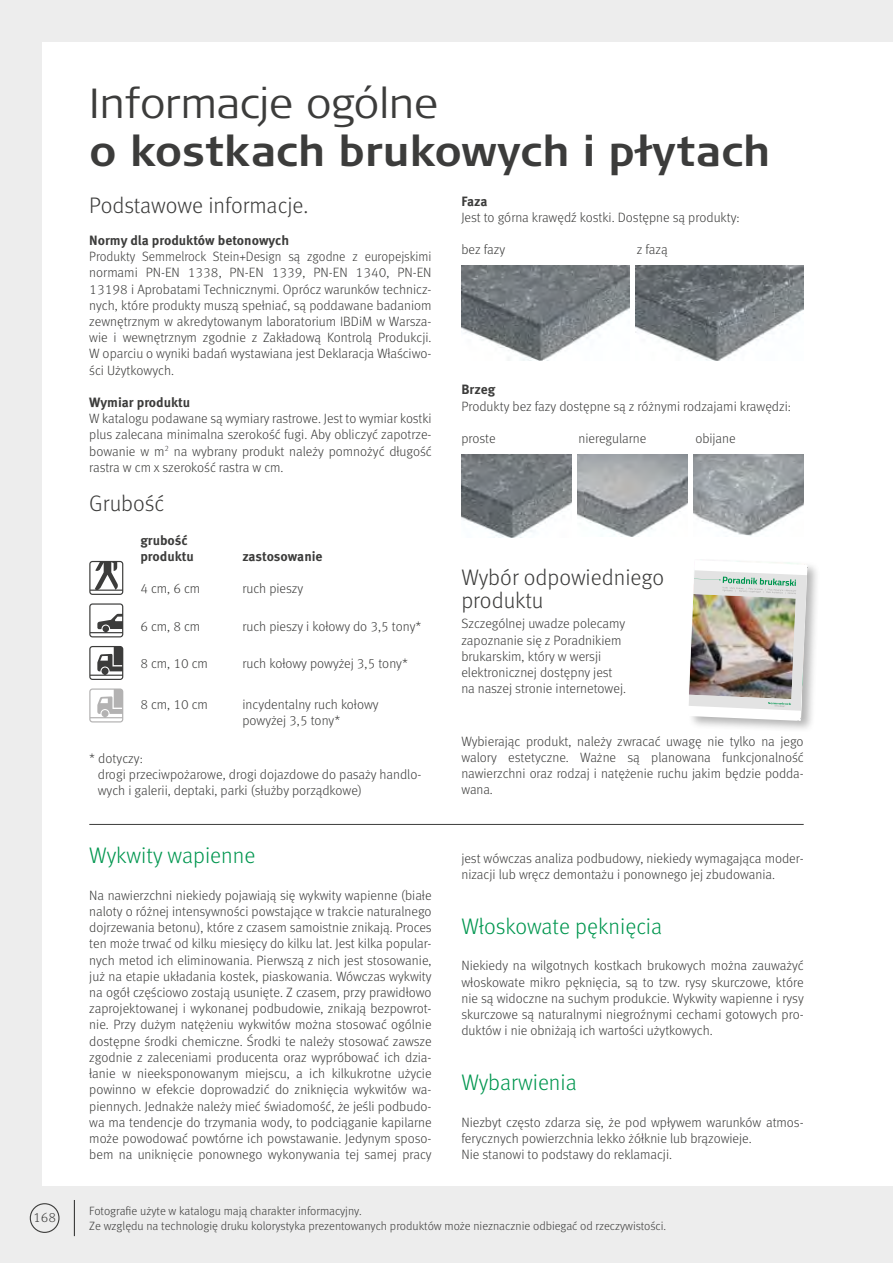
<style>
.page{position:relative;width:893px;height:1263px;background:#ededed}
.page>*{position:absolute;margin:0;border:0;box-sizing:border-box;transform-origin:0 0}
.t1{font:500 42px "Signa";color:#3c3c3b}
.t2{font:300 42px "Signa";color:#3c3c3b}
.t3{font:300 22.5px/22.5px "Meta Pro";letter-spacing:-.005em;color:#3c3c3b}
.t4{font:300 22.5px "Meta Pro";color:#00964f}
.t5{font:300 13.5px/16.2px "Meta Pro";color:#3c3c3b}
.t6{font:300 13.5px/16.2px "Meta Pro";color:#3c3c3b;text-align:justify;scale:.96 1}
.t7{font:700 13.5px/16.2px "Meta Pro";color:#3c3c3b}
.t8{font:300 12px/14.4px "Meta Pro";color:#3c3c3b}
</style>
<div class="page">
<div style="left:43px;top:43px;width:850px;height:1143px;background:#fff"></div>
<img style="left:461px;top:266px;width:169px;height:94px">
<img style="left:635px;top:266px;width:169px;height:94px">
<img style="left:461px;top:454px;width:110px;height:83px">
<img style="left:578px;top:454px;width:109px;height:83px">
<img style="left:694px;top:454px;width:110px;height:82px">
<svg style="left:89px;top:688px;width:34px;height:34px"></svg>
<svg style="left:89px;top:646px;width:34px;height:34px"></svg>
<svg style="left:89px;top:603px;width:34px;height:34px"></svg>
<svg style="left:89px;top:561px;width:34px;height:34px"></svg>
<div style="left:687px;top:557px;width:134px;height:176px;background:#000;opacity:.3"></div>
<hr style="left:89px;top:824px;width:715px;height:1px;background:#3c3c3b">
<img style="left:688px;top:560px;width:120px;height:162px">
<hr style="left:74px;top:1200px;width:1px;height:36px;background:#3c3c3b">
<div style="left:30px;top:1203px;width:30px;height:30px;border:1px solid #3c3c3b;border-radius:50%"></div>
<p class="t5" style="left:33px;top:1209px;width:25px">168</p>
<h1 class="t2" style="left:89px;top:75px;width:350px">Informacje ogólne</h1>
<h1 class="t1" style="left:89px;top:123px;width:683px">o kostkach brukowych i płytach</h1>
<h2 class="t3" style="left:89px;top:192px;width:221px">Podstawowe informacje.</h2>
<p class="t7" style="left:89px;top:231px;width:201px">Normy dla produktów betonowych</p>
<p class="t6" style="left:89px;top:248px;width:358px">Produkty Semmelrock Stein+Design są zgodne z europejskimi normami PN-EN 1338, PN-EN 1339, PN-EN 1340, PN-EN 13198 i Aprobatami Technicznymi. Oprócz warunków technicz&shy;nych, które produkty muszą spełniać, są poddawane badaniom zewnętrznym w akredytowanym laboratorium IBDiM w Warsza&shy;wie i wewnętrznym zgodnie z Zakładową Kontrolą Produkcji.<br>W oparciu o wyniki badań wystawiana jest Deklaracja Właściwo&shy;ści Użytkowych.</p>
<p class="t7" style="left:89px;top:393px;width:102px">Wymiar produktu</p>
<p class="t5" style="left:89px;top:410px;width:344px;text-align:justify">W katalogu podawane są wymiary rastrowe. Jest to wymiar kostki plus zalecana minimalna szerokość fugi. Aby obliczyć zapotrze&shy;bowanie w m<sup>2</sup> na wybrany produkt należy pomnożyć długość rastra w cm x szerokość rastra w cm.</p>
<h2 class="t3" style="left:89px;top:490px;width:76px">Grubość</h2>
<p class="t7" style="left:140px;top:531px;width:55px">grubość produktu</p>
<p class="t7" style="left:242px;top:547px;width:82px">zastosowanie</p>
<p class="t5" style="left:140px;top:580px;width:61px">4 cm, 6 cm</p>
<p class="t5" style="left:242px;top:580px;width:62px">ruch pieszy</p>
<p class="t5" style="left:140px;top:617px;width:61px">6 cm, 8 cm</p>
<p class="t5" style="left:242px;top:617px;width:181px">ruch pieszy i kołowy do 3,5 tony*</p>
<p class="t5" style="left:140px;top:655px;width:69px">8 cm, 10 cm</p>
<p class="t5" style="left:242px;top:655px;width:167px">ruch kołowy powyżej 3,5 tony*</p>
<p class="t5" style="left:140px;top:695px;width:69px">8 cm, 10 cm</p>
<p class="t5" style="left:242px;top:695px;width:138px">incydentalny ruch kołowy powyżej 3,5 tony*</p>
<p class="t5" style="left:98px;top:749px;width:325px;text-indent:-9px">* dotyczy:<br>drogi przeciwpożarowe, drogi dojazdowe do pasaży handlo&shy;wych i galerii, deptaki, parki (służby porządkowe)</p>
<h2 class="t4" style="left:89px;top:839px;width:168px">Wykwity wapienne</h2>
<p class="t5" style="left:89px;top:886px;width:344px;text-align:justify">Na nawierzchni niekiedy pojawiają się wykwity wapienne (białe naloty o różnej intensywności powstające w trakcie naturalnego dojrzewania betonu), które z czasem samoistnie znikają. Proces ten może trwać od kilku miesięcy do kilku lat. Jest kilka popular&shy;nych metod ich eliminowania. Pierwszą z nich jest stosowanie, już na etapie układania kostek, piaskowania. Wówczas wykwity na ogół częściowo zostają usunięte. Z czasem, przy prawidłowo zaprojektowanej i wykonanej podbudowie, znikają bezpowrot&shy;nie. Przy dużym natężeniu wykwitów można stosować ogólnie dostępne środki chemiczne. Środki te należy stosować zawsze zgodnie z zaleceniami producenta oraz wypróbować ich dzia&shy;łanie w nieeksponowanym miejscu, a ich kilkukrotne użycie powinno w efekcie doprowadzić do zniknięcia wykwitów wa&shy;piennych. Jednakże należy mieć świadomość, że jeśli podbudo&shy;wa ma tendencje do trzymania wody, to podciąganie kapilarne może powodować powtórne ich powstawanie. Jedynym sposo&shy;bem na uniknięcie ponownego wykonywania tej samej pracy</p>
<p class="t7" style="left:461px;top:192px;width:28px">Faza</p>
<p class="t5" style="left:461px;top:209px;width:280px">Jest to górna krawędź kostki. Dostępne są produkty:</p>
<p class="t5" style="left:461px;top:241px;width:45px">bez fazy</p>
<p class="t5" style="left:637px;top:241px;width:32px">z fazą</p>
<p class="t7" style="left:461px;top:381px;width:36px">Brzeg</p>
<p class="t5" style="left:461px;top:397px;width:331px">Produkty bez fazy dostępne są z różnymi rodzajami krawędzi:</p>
<p class="t5" style="left:461px;top:429px;width:36px">proste</p>
<p class="t5" style="left:578px;top:429px;width:70px">nieregularne</p>
<p class="t5" style="left:695px;top:429px;width:42px">obijane</p>
<h2 class="t3" style="left:461px;top:565px;width:204px">Wybór odpowiedniego produktu</h2>
<p class="t5" style="left:461px;top:615px;width:166px">Szczególnej uwadze polecamy zapoznanie się z Poradnikiem brukarskim, który w wersji elektronicznej dostępny jest na naszej stronie internetowej.</p>
<p class="t5" style="left:461px;top:732px;width:344px;text-align:justify">Wybierając produkt, należy zwracać uwagę nie tylko na jego walory estetyczne. Ważne są planowana funkcjonalność nawierzchni oraz rodzaj i natężenie ruchu jakim będzie podda&shy;wana.</p>
<p class="t5" style="left:461px;top:849px;width:344px">jest wówczas analiza podbudowy, niekiedy wymagająca moder&shy;nizacji lub wręcz demontażu i ponownego jej zbudowania.</p>
<h2 class="t4" style="left:461px;top:910px;width:202px">Włoskowate pęknięcia</h2>
<p class="t5" style="left:461px;top:957px;width:344px;text-align:justify">Niekiedy na wilgotnych kostkach brukowych można zauważyć włoskowate mikro pęknięcia, są to tzw. rysy skurczowe, które nie są widoczne na suchym produkcie. Wykwity wapienne i rysy skurczowe są naturalnymi niegroźnymi cechami gotowych pro&shy;duktów i nie obniżają ich wartości użytkowych.</p>
<h2 class="t4" style="left:461px;top:1066px;width:117px">Wybarwienia</h2>
<p class="t5" style="left:461px;top:1113px;width:342px">Niezbyt często zdarza się, że pod wpływem warunków atmos&shy;ferycznych powierzchnia lekko żółknie lub brązowieje.<br>Nie stanowi to podstawy do reklamacji.</p>
<p class="t8" style="left:89px;top:1203px;width:578px">Fotografie użyte w katalogu mają charakter informacyjny.<br>Ze względu na technologię druku kolorystyka prezentowanych produktów może nieznacznie odbiegać od rzeczywistości.</p>
</div>
